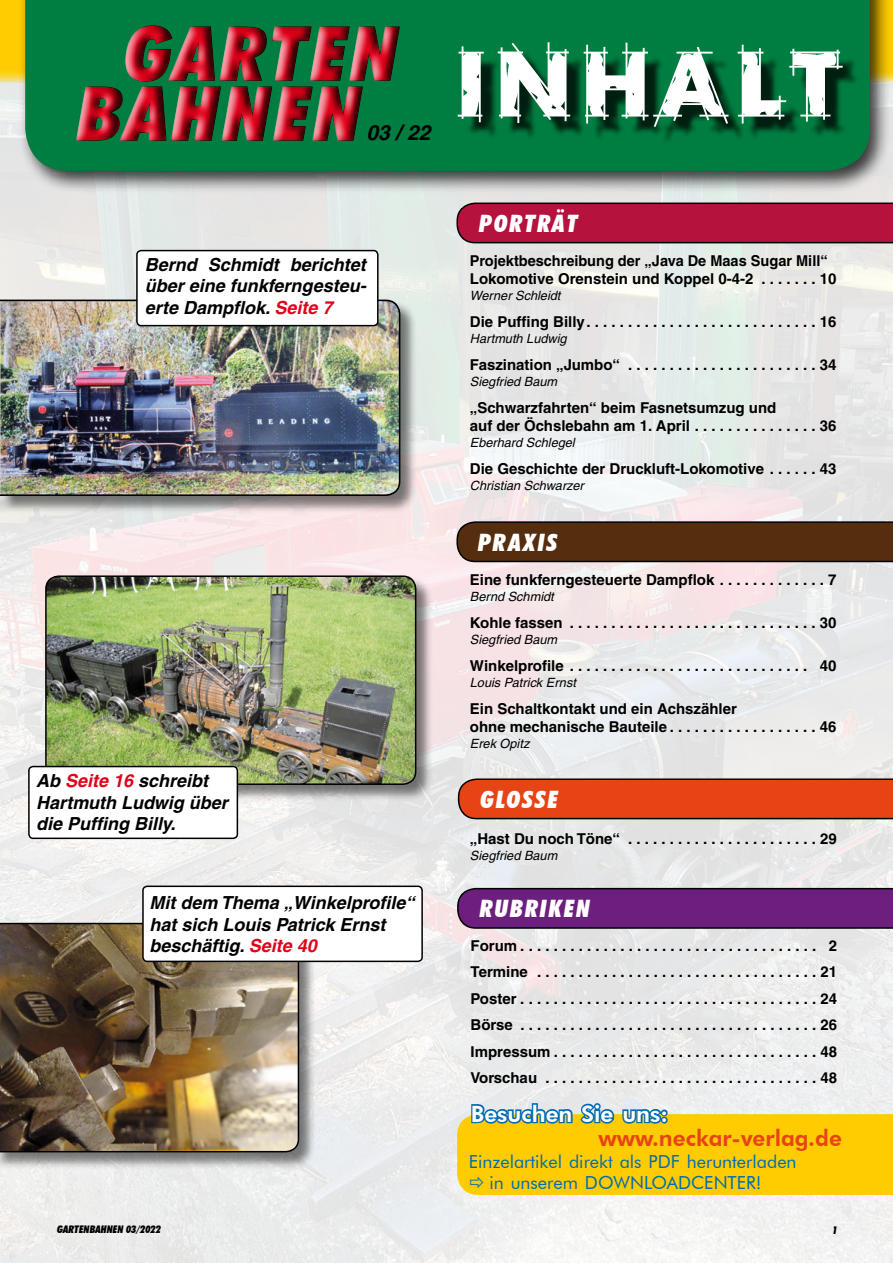
<style>
.page{position:relative;width:893px;height:1263px;background:#fff}
.page>*{position:absolute;margin:0;border:0;box-sizing:border-box;transform-origin:0 0}
.t1{font:90px "Rough Draft";letter-spacing:.12em;color:#fff}
.t2{font:italic 900 condensed 75px/60px "Futura BT";letter-spacing:.04em;color:#e2001a;scale:1.11 1}
.Themenbalken{font:italic 900 condensed 24px "Futura BT";letter-spacing:.08em;color:#fff}
.FliestextDAMPF__30{font:800 22.5px "Futura BT";color:#e64415}
.FliestextDAMPF__30-2{font:800 22.5px "Futura BT";color:#fff}
.t3{font:italic 700 21px "Helvetica";color:#000}
.t4{font:italic 700 18px/21.6px "Helvetica";color:#000}
.FliestextDAMPF__30-3{font:18px/21.6px "Futura BT";color:#006ab3}
.Inhalt_-_Titel{font:700 15px/18px "Helvetica";color:#000}
.Inhalt_-_Titel-2{font:italic 12.75px "Helvetica";color:#000}
.t5{font:italic 900 condensed 10.5px "Futura BT";color:#000}
.s1{color:#e2001a}
</style>
<div class="page">
<img style="left:0;top:83px;width:893px;height:1180px">
<div style="left:0;top:0;width:893px;height:83px;background:#fecc00"></div>
<div style="left:17px;top:0;width:874px;height:194px;background:#000;opacity:.75"></div>
<div style="left:25px;top:0;width:845px;height:171px;background:#007d40"></div>
<div style="left:465px;top:50px;width:394px;height:93px;background:#000;opacity:.75"></div>
<div style="left:65px;top:16px;width:330px;height:134px;background:#007d40"></div>
<div style="left:79px;top:15px;width:332px;height:136px;background:#000;opacity:.75"></div>
<div style="left:0;top:300px;width:417px;height:213px;background:#000;opacity:.5"></div>
<img style="left:0;top:300px;width:400px;height:196px">
<div style="left:0;top:923px;width:316px;height:246px;background:#000;opacity:.5"></div>
<img style="left:0;top:923px;width:299px;height:229px">
<div style="left:45px;top:575px;width:388px;height:227px;background:#000;opacity:.5"></div>
<img style="left:46px;top:576px;width:370px;height:208px">
<div style="left:45px;top:575px;width:371px;height:210px;border:2px solid #000;border-radius:13px"></div>
<div style="left:137px;top:251px;width:241px;height:75px;background:#fff;border-radius:4px"></div>
<div style="left:136px;top:250px;width:243px;height:76px;border:2px solid #000;border-radius:4px"></div>
<div style="left:143px;top:886px;width:279px;height:75px;background:#fff;border-radius:4px"></div>
<div style="left:142px;top:885px;width:281px;height:77px;border:2px solid #000;border-radius:4px"></div>
<div style="left:29px;top:766px;width:208px;height:72px;background:#fff;border-radius:4px"></div>
<div style="left:28px;top:766px;width:210px;height:73px;border:2px solid #000;border-radius:4px"></div>
<svg style="left:456px;top:203px;width:437px;height:40px;background:#ab123b"></svg>
<svg style="left:456px;top:521px;width:437px;height:41px;background:#502e11"></svg>
<svg style="left:457px;top:888px;width:436px;height:41px;background:#672078"></svg>
<svg style="left:458px;top:778px;width:435px;height:41px;background:#d64217"></svg>
<svg style="left:457px;top:1100px;width:436px;height:95px;background:#ecca29"></svg>
<h2 class="t2" style="left:78px;top:23px;width:291px;text-indent:47px">GARTEN<br>BAHNEN</h2>
<h3 class="t3" style="left:367px;top:120px;width:65px">03 / 22</h3>
<h1 class="t1" style="left:457px;top:26px;width:382px">INHALT</h1>
<p class="t4" style="left:145px;top:253px;width:223px;text-align:justify">Bernd Schmidt berichtet über eine funkferngesteu&shy;erte Dampflok. <span class="s1">Seite 7</span></p>
<p class="t4" style="left:36px;top:770px;width:193px">Ab <span class="s1">Seite 16</span> schreibt<br>Hartmuth Ludwig über die Puffing Billy.</p>
<p class="t4" style="left:150px;top:891px;width:266px">Mit dem Thema „Winkelprofile“ hat sich Louis Patrick Ernst beschäftig. <span class="s1">Seite 40</span></p>
<p class="t5" style="left:57px;top:1222px;width:105px">GARTENBAHNEN 03/2022</p>
<p class="Themenbalken" style="left:479px;top:209px;width:100px">PORTRÄT</p>
<p class="Inhalt_-_Titel" style="left:470px;top:251px;width:368px">Projektbeschreibung der „Java De Maas Sugar Mill“<br>Lokomotive Orenstein und Koppel 0-4-2 . . . . . . . 10</p>
<p class="Inhalt_-_Titel-2" style="left:470px;top:288px;width:92px">Werner Schleidt</p>
<p class="Inhalt_-_Titel" style="left:470px;top:312px;width:368px">Die Puffing Billy . . . . . . . . . . . . . . . . . . . . . . . . . . . . 16</p>
<p class="Inhalt_-_Titel-2" style="left:470px;top:331px;width:98px">Hartmuth Ludwig</p>
<p class="Inhalt_-_Titel" style="left:470px;top:355px;width:368px">Faszination „Jumbo“ . . . . . . . . . . . . . . . . . . . . . . . 34</p>
<p class="Inhalt_-_Titel-2" style="left:470px;top:374px;width:89px">Siegfried Baum</p>
<p class="Inhalt_-_Titel" style="left:470px;top:398px;width:368px">„Schwarzfahrten“ beim Fasnetsumzug und<br>auf der Öchslebahn am 1. April . . . . . . . . . . . . . . . 36</p>
<p class="Inhalt_-_Titel-2" style="left:470px;top:435px;width:106px">Eberhard Schlegel</p>
<p class="Inhalt_-_Titel" style="left:470px;top:459px;width:368px">Die Geschichte der Druckluft-Lokomotive . . . . . . 43</p>
<p class="Inhalt_-_Titel-2" style="left:470px;top:478px;width:115px">Christian Schwarzer</p>
<p class="Themenbalken" style="left:478px;top:528px;width:80px">PRAXIS</p>
<p class="Inhalt_-_Titel" style="left:470px;top:570px;width:368px">Eine funkferngesteuerte Dampflok . . . . . . . . . . . . . 7</p>
<p class="Inhalt_-_Titel-2" style="left:470px;top:589px;width:85px">Bernd Schmidt</p>
<p class="Inhalt_-_Titel" style="left:470px;top:613px;width:368px">Kohle fassen . . . . . . . . . . . . . . . . . . . . . . . . . . . . . . 30</p>
<p class="Inhalt_-_Titel-2" style="left:470px;top:632px;width:89px">Siegfried Baum</p>
<p class="Inhalt_-_Titel" style="left:470px;top:656px;width:368px">Winkelprofile . . . . . . . . . . . . . . . . . . . . . . . . . . . . . 40</p>
<p class="Inhalt_-_Titel-2" style="left:470px;top:675px;width:108px">Louis Patrick Ernst</p>
<p class="Inhalt_-_Titel" style="left:470px;top:699px;width:368px">Ein Schaltkontakt und ein Achszähler<br>ohne mechanische Bauteile . . . . . . . . . . . . . . . . . . 46</p>
<p class="Inhalt_-_Titel-2" style="left:470px;top:736px;width:61px">Erek Opitz</p>
<p class="Themenbalken" style="left:481px;top:785px;width:79px">GLOSSE</p>
<p class="Inhalt_-_Titel" style="left:470px;top:829px;width:368px">„Hast Du noch Töne“ . . . . . . . . . . . . . . . . . . . . . . . 29</p>
<p class="Inhalt_-_Titel-2" style="left:470px;top:848px;width:89px">Siegfried Baum</p>
<p class="Themenbalken" style="left:480px;top:894px;width:112px">RUBRIKEN</p>
<p class="Inhalt_-_Titel" style="left:470px;top:936px;width:368px">Forum . . . . . . . . . . . . . . . . . . . . . . . . . . . . . . . . . . . . 2</p>
<p class="Inhalt_-_Titel" style="left:470px;top:963px;width:368px">Termine . . . . . . . . . . . . . . . . . . . . . . . . . . . . . . . . . . 21</p>
<p class="Inhalt_-_Titel" style="left:470px;top:989px;width:368px">Poster . . . . . . . . . . . . . . . . . . . . . . . . . . . . . . . . . . . . 24</p>
<p class="Inhalt_-_Titel" style="left:470px;top:1016px;width:368px">Börse . . . . . . . . . . . . . . . . . . . . . . . . . . . . . . . . . . . . 26</p>
<p class="Inhalt_-_Titel" style="left:470px;top:1042px;width:368px">Impressum . . . . . . . . . . . . . . . . . . . . . . . . . . . . . . . . 48</p>
<p class="Inhalt_-_Titel" style="left:470px;top:1069px;width:368px">Vorschau . . . . . . . . . . . . . . . . . . . . . . . . . . . . . . . . . 48</p>
<p class="FliestextDAMPF__30-2" style="left:471px;top:1100px;width:199px">Besuchen Sie uns:</p>
<p class="FliestextDAMPF__30" style="left:598px;top:1124px;width:245px">www.neckar-verlag.de</p>
<p class="FliestextDAMPF__30-3" style="left:489px;top:1150px;width:309px;text-indent:-21px">Einzelartikel direkt als PDF herunterladen in unserem DOWNLOADCENTER!</p>
<p class="t5" style="left:832px;top:1224px;width:7px">1</p>
</div>
